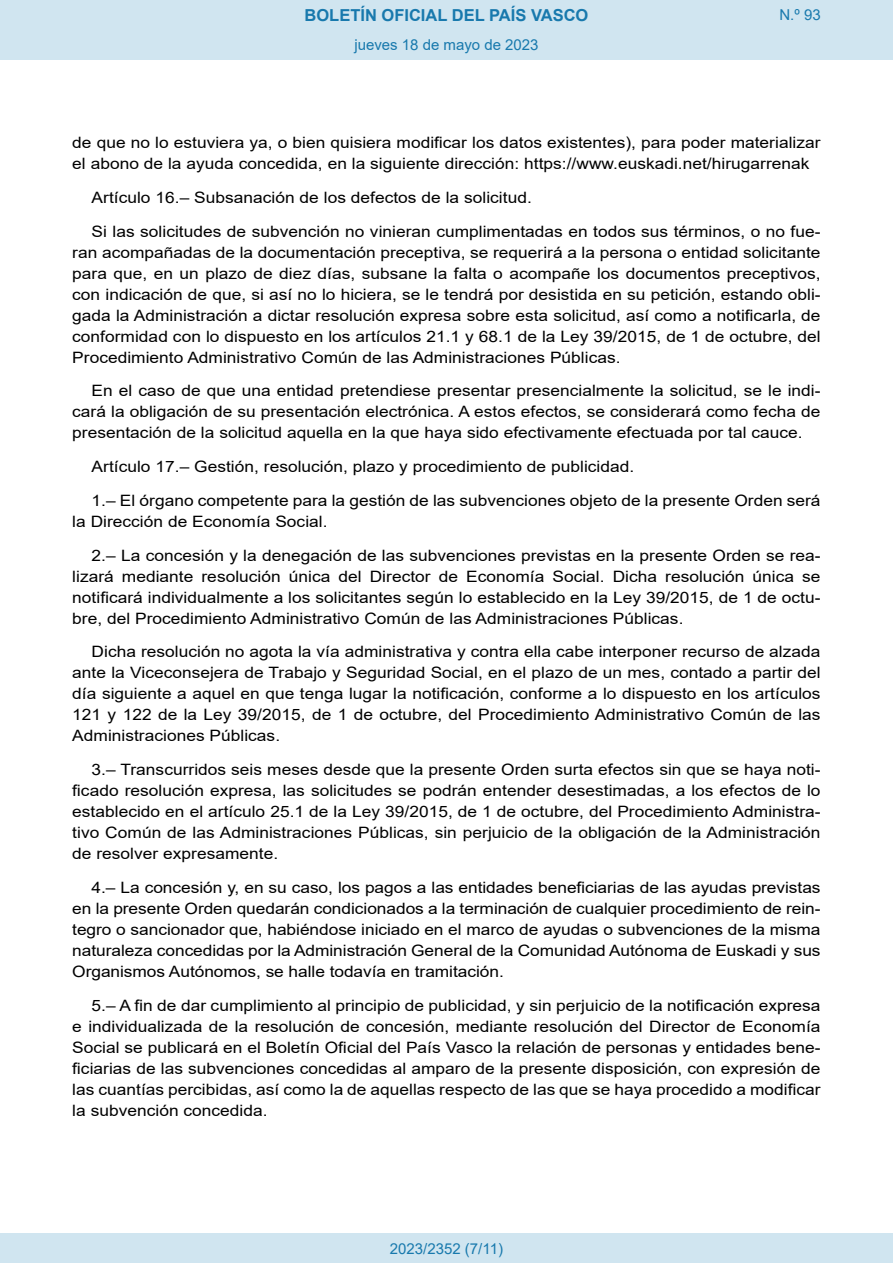
<style>
.page{position:relative;width:893px;height:1263px;background:#fff}
.page>*{position:absolute;margin:0;border:0;box-sizing:border-box;transform-origin:0 0}
.t1{font:700 16.5px "Arial";color:#1879ad}
.BOPVDetalle{font:15.6px/21px "Arial";color:#000;text-align:justify;scale:1.11 1}
.Paginacion_Centro{font:15px "Arial";color:#1879ad}
</style>
<div class="page">
<div style="left:0;top:0;width:893px;height:60px;background:#d0e5f0"></div>
<div style="left:0;top:1233px;width:893px;height:30px;background:#d0e5f0"></div>
<p class="t1" style="left:305px;top:3px;width:285px">BOLETÍN OFICIAL DEL PAÍS VASCO</p>
<p class="Paginacion_Centro" style="left:354px;top:35px;width:186px">jueves 18 de mayo de 2023</p>
<p class="Paginacion_Centro" style="left:779px;top:5px;width:43px">N.º 93</p>
<p class="BOPVDetalle" style="left:72px;top:132px;width:676px">de que no lo estuviera ya, o bien quisiera modificar los datos existentes), para poder materializar el abono de la ayuda concedida, en la siguiente dirección: https://www.euskadi.net/hirugarrenak</p>
<p class="BOPVDetalle" style="left:92px;top:187px;width:398px">Artículo 16.– Subsanación de los defectos de la solicitud.</p>
<p class="BOPVDetalle" style="left:72px;top:221px;width:676px;text-indent:19px">Si las solicitudes de subvención no vinieran cumplimentadas en todos sus términos, o no fue&shy;ran acompañadas de la documentación preceptiva, se requerirá a la persona o entidad solicitante para que, en un plazo de diez días, subsane la falta o acompañe los documentos preceptivos, con indicación de que, si así no lo hiciera, se le tendrá por desistida en su petición, estando obli&shy;gada la Administración a dictar resolución expresa sobre esta solicitud, así como a notificarla, de conformidad con lo dispuesto en los artículos 21.1 y 68.1 de la Ley 39/2015, de 1 de octubre, del Procedimiento Administrativo Común de las Administraciones Públicas.</p>
<p class="BOPVDetalle" style="left:72px;top:380px;width:676px;text-indent:19px">En el caso de que una entidad pretendiese presentar presencialmente la solicitud, se le indi&shy;cará la obligación de su presentación electrónica. A estos efectos, se considerará como fecha de presentación de la solicitud aquella en la que haya sido efectivamente efectuada por tal cauce.</p>
<p class="BOPVDetalle" style="left:92px;top:456px;width:490px">Artículo 17.– Gestión, resolución, plazo y procedimiento de publicidad.</p>
<p class="BOPVDetalle" style="left:72px;top:490px;width:676px;text-indent:19px">1.– El órgano competente para la gestión de las subvenciones objeto de la presente Orden será la Dirección de Economía Social.</p>
<p class="BOPVDetalle" style="left:72px;top:545px;width:676px;text-indent:19px">2.– La concesión y la denegación de las subvenciones previstas en la presente Orden se rea&shy;lizará mediante resolución única del Director de Economía Social. Dicha resolución única se notificará individualmente a los solicitantes según lo establecido en la Ley 39/2015, de 1 de octu&shy;bre, del Procedimiento Administrativo Común de las Administraciones Públicas.</p>
<p class="BOPVDetalle" style="left:72px;top:641px;width:676px;text-indent:19px">Dicha resolución no agota la vía administrativa y contra ella cabe interponer recurso de alzada ante la Viceconsejera de Trabajo y Seguridad Social, en el plazo de un mes, contado a partir del día siguiente a aquel en que tenga lugar la notificación, conforme a lo dispuesto en los artículos 121 y 122 de la Ley 39/2015, de 1 de octubre, del Procedimiento Administrativo Común de las Administraciones Públicas.</p>
<p class="BOPVDetalle" style="left:72px;top:759px;width:676px;text-indent:19px">3.– Transcurridos seis meses desde que la presente Orden surta efectos sin que se haya noti&shy;ficado resolución expresa, las solicitudes se podrán entender desestimadas, a los efectos de lo establecido en el artículo 25.1 de la Ley 39/2015, de 1 de octubre, del Procedimiento Administra&shy;tivo Común de las Administraciones Públicas, sin perjuicio de la obligación de la Administración de resolver expresamente.</p>
<p class="BOPVDetalle" style="left:72px;top:877px;width:676px;text-indent:19px">4.– La concesión y, en su caso, los pagos a las entidades beneficiarias de las ayudas previstas en la presente Orden quedarán condicionados a la terminación de cualquier procedimiento de rein&shy;tegro o sancionador que, habiéndose iniciado en el marco de ayudas o subvenciones de la misma naturaleza concedidas por la Administración General de la Comunidad Autónoma de Euskadi y sus Organismos Autónomos, se halle todavía en tramitación.</p>
<p class="BOPVDetalle" style="left:72px;top:995px;width:676px;text-indent:19px">5.– A fin de dar cumplimiento al principio de publicidad, y sin perjuicio de la notificación expresa e individualizada de la resolución de concesión, mediante resolución del Director de Economía Social se publicará en el Boletín Oficial del País Vasco la relación de personas y entidades bene&shy;ficiarias de las subvenciones concedidas al amparo de la presente disposición, con expresión de las cuantías percibidas, así como la de aquellas respecto de las que se haya procedido a modificar la subvención concedida.</p>
<p class="Paginacion_Centro" style="left:390px;top:1238px;width:115px">2023/2352 (7/11)</p>
</div>
